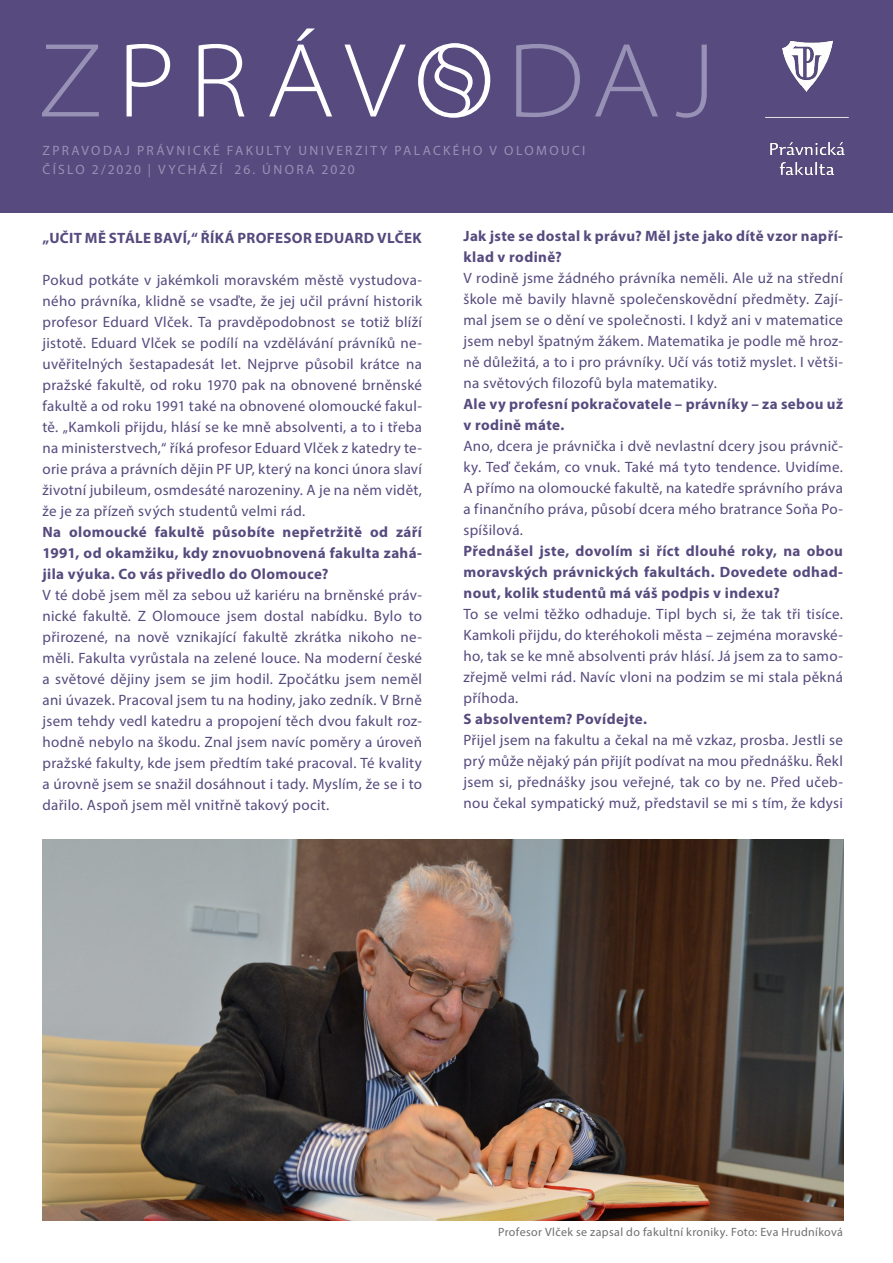
<style>
.page{position:relative;width:893px;height:1263px;background:#fff}
.page>*{position:absolute;margin:0;border:0;box-sizing:border-box;transform-origin:0 0}
.t1{font:15px/21px "Myriad Pro";letter-spacing:.02em;color:#564a7e;text-align:justify}
.t2{font:700 15px/21px "Myriad Pro";letter-spacing:.025em;color:#564a7e;text-align:justify}
.t3{font:13.5px/19.5px "Myriad Pro";letter-spacing:.17em;color:#9891b6}
.t4{font:12px "Myriad Pro";letter-spacing:.025em;color:#706f6f}
</style>
<div class="page">
<div style="left:0;top:0;width:893px;height:213px;background:#564a7e"></div>
<svg style="left:516px;top:44px;width:191px;height:74px"></svg>
<svg style="left:42px;top:45px;width:57px;height:71px"></svg>
<svg style="left:127px;top:28px;width:363px;height:90px"></svg>
<img style="left:765px;top:40px;width:84px;height:135px">
<img style="left:43px;top:840px;width:800px;height:380px">
<p class="t3" style="left:43px;top:140px;width:544px">ZPRAVODAJ PRÁVNICKÉ FAKULTY UNIVERZITY PALACKÉHO V OLOMOUCI<br>ČÍSLO 2/2020 | VYCHÁZÍ 26. ÚNORA 2020</p>
<p class="t2" style="left:43px;top:227px;width:381px">„UČIT MĚ STÁLE BAVÍ,“ ŘÍKÁ PROFESOR EDUARD VLČEK</p>
<p class="t1" style="left:43px;top:269px;width:381px">Pokud potkáte v jakémkoli moravském městě vystudova&shy;ného právníka, klidně se vsaďte, že jej učil právní historik profesor Eduard Vlček. Ta pravděpodobnost se totiž blíží jistotě. Eduard Vlček se podílí na vzdělávání právníků ne&shy;uvěřitelných šestapadesát let. Nejprve působil krátce na pražské fakultě, od roku 1970 pak na obnovené brněnské fakultě a od roku 1991 také na obnovené olomoucké fakul&shy;tě. „Kamkoli přijdu, hlásí se ke mně absolventi, a to i třeba na ministerstvech,“ říká profesor Eduard Vlček z katedry te&shy;orie práva a právních dějin PF UP, který na konci února slaví životní jubileum, osmdesáté narozeniny. A je na něm vidět, že je za přízeň svých studentů velmi rád.</p>
<p class="t2" style="left:43px;top:521px;width:381px">Na olomoucké fakultě působíte nepřetržitě od září 1991, od okamžiku, kdy znovuobnovená fakulta zahá&shy;jila výuka. Co vás přivedlo do Olomouce?</p>
<p class="t1" style="left:43px;top:584px;width:381px">V té době jsem měl za sebou už kariéru na brněnské práv&shy;nické fakultě. Z Olomouce jsem dostal nabídku. Bylo to přirozené, na nově vznikající fakultě zkrátka nikoho ne&shy;měli. Fakulta vyrůstala na zelené louce. Na moderní české a světové dějiny jsem se jim hodil. Zpočátku jsem neměl ani úvazek. Pracoval jsem tu na hodiny, jako zedník. V Brně jsem tehdy vedl katedru a propojení těch dvou fakult roz&shy;hodně nebylo na škodu. Znal jsem navíc poměry a úroveň pražské fakulty, kde jsem předtím také pracoval. Té kvality a úrovně jsem se snažil dosáhnout i tady. Myslím, že se i to dařilo. Aspoň jsem měl vnitřně takový pocit.</p>
<p class="t2" style="left:463px;top:225px;width:381px">Jak jste se dostal k právu? Měl jste jako dítě vzor napří&shy;klad v rodině?</p>
<p class="t1" style="left:463px;top:267px;width:381px">V rodině jsme žádného právníka neměli. Ale už na střední škole mě bavily hlavně společenskovědní předměty. Zají&shy;mal jsem se o dění ve společnosti. I když ani v matematice jsem nebyl špatným žákem. Matematika je podle mě hroz&shy;ně důležitá, a to i pro právníky. Učí vás totiž myslet. I větši&shy;na světových filozofů byla matematiky.</p>
<p class="t2" style="left:463px;top:393px;width:381px">Ale vy profesní pokračovatele – právníky – za sebou už v rodině máte.</p>
<p class="t1" style="left:463px;top:435px;width:381px">Ano, dcera je právnička i dvě nevlastní dcery jsou právnič&shy;ky. Teď čekám, co vnuk. Také má tyto tendence. Uvidíme.<br>A přímo na olomoucké fakultě, na katedře správního práva a finančního práva, působí dcera mého bratrance Soňa Po&shy;spíšilová.</p>
<p class="t2" style="left:463px;top:540px;width:381px">Přednášel jste, dovolím si říct dlouhé roky, na obou moravských právnických fakultách. Dovedete odhad&shy;nout, kolik studentů má váš podpis v indexu?</p>
<p class="t1" style="left:463px;top:603px;width:381px">To se velmi těžko odhaduje. Tipl bych si, že tak tři tisíce.<br>Kamkoli přijdu, do kteréhokoli města – zejména moravské&shy;ho, tak se ke mně absolventi práv hlásí. Já jsem za to samo&shy;zřejmě velmi rád. Navíc vloni na podzim se mi stala pěkná příhoda.</p>
<p class="t2" style="left:463px;top:708px;width:185px">S absolventem? Povídejte.</p>
<p class="t1" style="left:463px;top:729px;width:381px">Přijel jsem na fakultu a čekal na mě vzkaz, prosba. Jestli se prý může nějaký pán přijít podívat na mou přednášku. Řekl jsem si, přednášky jsou veřejné, tak co by ne. Před učeb&shy;nou čekal sympatický muž, představil se mi s tím, že kdysi</p>
<p class="t4" style="left:498px;top:1224px;width:346px">Profesor Vlček se zapsal do fakultní kroniky. Foto: Eva Hrudníková</p>
</div>
